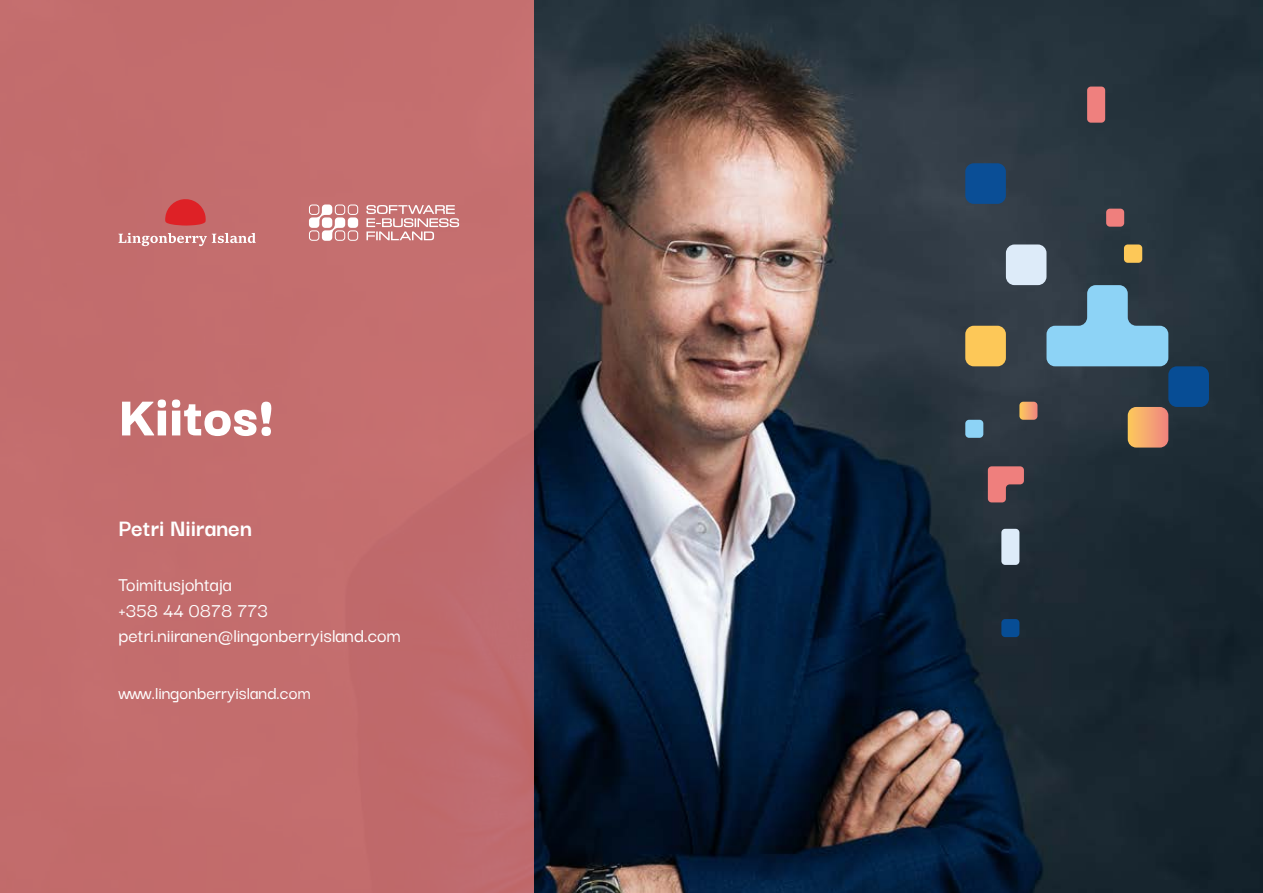
<style>
.page{position:relative;width:1263px;height:893px;background:#fff}
.page>*{position:absolute;margin:0;border:0;box-sizing:border-box;transform-origin:0 0}
.t1{font:900 60px "Darker Grotesque";color:#fff}
.t2{font:700 25.5px "Darker Grotesque";color:#fff}
.t3{font:500 21px/25.2px "Darker Grotesque";color:#fff}
.t4{font:500 19.5px "Darker Grotesque";color:#fff}
</style>
<div class="page">
<img style="left:534px;top:0;width:729px;height:893px">
<div style="left:0;top:0;width:534px;height:893px;background:#c36d6d"></div>
<div style="left:965px;top:163px;width:41px;height:41px;background:#0a4e96;border-radius:9px"></div>
<div style="left:1006px;top:244px;width:40px;height:41px;background:#ddebf9;border-radius:9px"></div>
<div style="left:965px;top:326px;width:41px;height:40px;background:#fdc858;border-radius:9px"></div>
<svg style="left:1046px;top:285px;width:122px;height:81px;background:#6c9db8"></svg>
<div style="left:1168px;top:366px;width:41px;height:41px;background:#074d95;border-radius:9px"></div>
<svg style="left:1128px;top:407px;width:40px;height:41px;background:#eca16c"></svg>
<svg style="left:1106px;top:209px;width:18px;height:18px"></svg>
<div style="left:1124px;top:244px;width:18px;height:19px;background:#fdc858;border-radius:4px"></div>
<svg style="left:1087px;top:87px;width:18px;height:36px"></svg>
<svg style="left:1019px;top:402px;width:18px;height:18px"></svg>
<svg style="left:988px;top:466px;width:36px;height:36px"></svg>
<div style="left:965px;top:420px;width:18px;height:18px;background:#8dd3f6;border-radius:4px"></div>
<svg style="left:1001px;top:529px;width:18px;height:36px"></svg>
<div style="left:1001px;top:619px;width:18px;height:18px;background:#074d95;border-radius:4px"></div>
<svg style="left:165px;top:199px;width:41px;height:27px"></svg>
<svg style="left:118px;top:233px;width:138px;height:14px"></svg>
<svg style="left:309px;top:204px;width:150px;height:37px"></svg>
<h1 class="t1" style="left:118px;top:372px;width:156px">Kiitos!</h1>
<p class="t2" style="left:118px;top:508px;width:135px">Petri Niiranen</p>
<p class="t3" style="left:118px;top:571px;width:284px">Toimitusjohtaja<br>+358 44 0878 773 petri.niiranen@lingonberryisland.com</p>
<p class="t4" style="left:118px;top:678px;width:194px">www.lingonberryisland.com</p>
</div>
